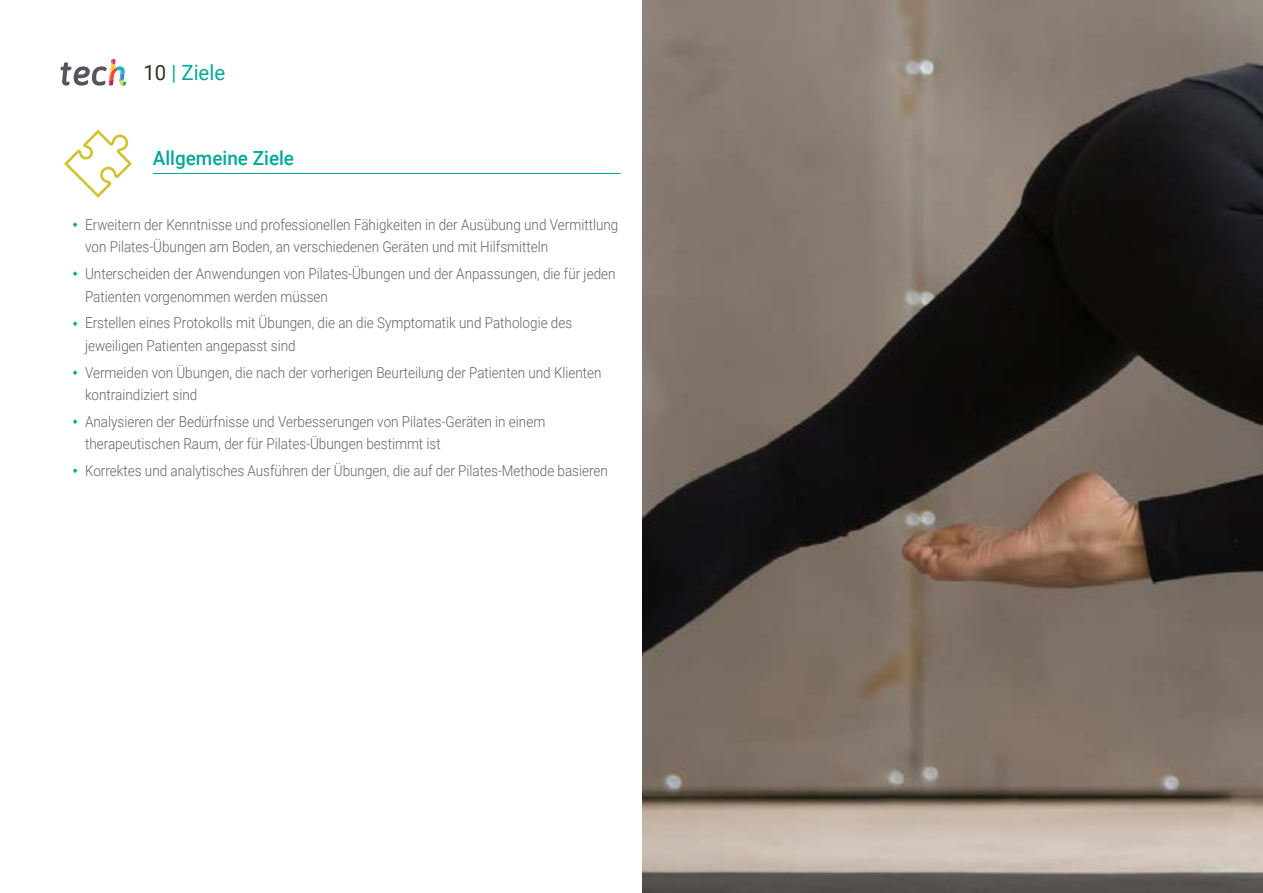
<style>
.page{position:relative;width:1263px;height:893px;background:#fff}
.page>*{position:absolute;margin:0;border:0;box-sizing:border-box;transform-origin:0 0}
.t1{font:21px "Roboto";color:#00a996}
.t2{font:500 19.5px "Roboto";color:#00a996}
.t3{font:300 15px/22.5px "Roboto";color:#61646a;scale:.9 1}
.s1{color:#312e20}
.s2{color:#00aa97}
</style>
<div class="page">
<img style="left:642px;top:0;width:621px;height:893px">
<svg style="left:61px;top:59px;width:65px;height:27px"></svg>
<hr style="left:153px;top:173px;width:468px;height:1px;background:#00a996">
<svg style="left:64px;top:130px;width:68px;height:68px"></svg>
<h1 class="t1" style="left:144px;top:57px;width:83px"><span class="s1">10</span> <span class="s2">| Z</span>iele</h1>
<h2 class="t2" style="left:153px;top:144px;width:143px">Allgemeine Ziele</h2>
<p class="t3" style="left:85px;top:213px;width:594px">Erweitern der Kenntnisse und professionellen Fähigkeiten in der Ausübung und Vermittlung von Pilates-Übungen am Boden, an verschiedenen Geräten und mit Hilfsmitteln</p>
<p class="t3" style="left:85px;top:262px;width:591px">Unterscheiden der Anwendungen von Pilates-Übungen und der Anpassungen, die für jeden<br>Patienten vorgenommen werden müssen</p>
<p class="t3" style="left:85px;top:311px;width:543px">Erstellen eines Protokolls mit Übungen, die an die Symptomatik und Pathologie des jeweiligen Patienten angepasst sind</p>
<p class="t3" style="left:85px;top:360px;width:575px">Vermeiden von Übungen, die nach der vorherigen Beurteilung der Patienten und Klienten kontraindiziert sind</p>
<p class="t3" style="left:85px;top:410px;width:513px">Analysieren der Bedürfnisse und Verbesserungen von Pilates-Geräten in einem therapeutischen Raum, der für Pilates-Übungen bestimmt ist</p>
<p class="t3" style="left:85px;top:459px;width:582px">Korrektes und analytisches Ausführen der Übungen, die auf der Pilates-Methode basieren</p>
</div>
